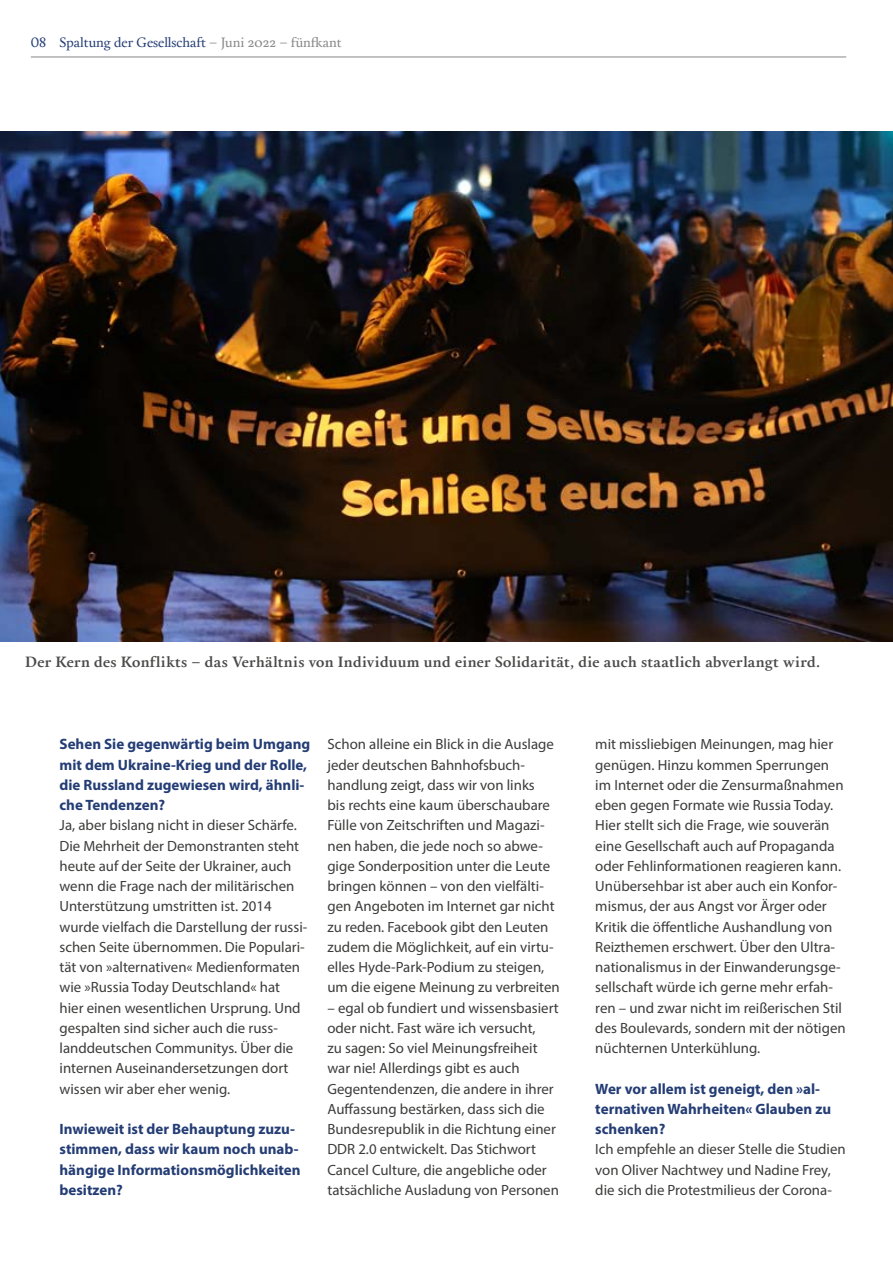
<style>
.page{position:relative;width:893px;height:1263px;background:#fff}
.page>*{position:absolute;margin:0;border:0;box-sizing:border-box;transform-origin:0 0}
.t1{font:700 15px/20.2px "Myriad Pro";color:#243d75}
.t2{font:14.85px/20.2px "Myriad Pro";color:#3c3c3b}
.t3{font:700 14.85px "Calendas Plus";letter-spacing:.02em;color:#4a4a49}
.t4{font:13.5px "Calendas Plus";color:#243d75}
.s1{color:#878787}
</style>
<div class="page">
<hr style="left:31px;top:57px;width:815px;height:1px;background:#878787">
<img style="left:0;top:131px;width:893px;height:510px">
<p class="t4" style="left:31px;top:33px;width:312px">08 Spaltung der Gesellschaft <span class="s1">– Juni 2022 – fünfkant</span></p>
<p class="t3" style="left:25px;top:651px;width:796px">Der Kern des Konflikts – das Verhältnis von Individuum und einer Solidarität, die auch staatlich abverlangt wird.</p>
<p class="t1" style="left:60px;top:734px;width:252px">Sehen Sie gegenwärtig beim Umgang mit dem Ukraine-Krieg und der Rolle, die Russland zugewiesen wird, ähnli&shy;che Tendenzen?</p>
<p class="t2" style="left:60px;top:815px;width:249px">Ja, aber bislang nicht in dieser Schärfe.<br>Die Mehrheit der Demonstranten steht heute auf der Seite der Ukrainer, auch wenn die Frage nach der militärischen Unterstützung umstritten ist. 2014 wurde vielfach die Darstellung der russi&shy;schen Seite übernommen. Die Populari&shy;tät von »alternativen« Medienformaten wie »Russia Today Deutschland« hat hier einen wesentlichen Ursprung. Und gespalten sind sicher auch die russ&shy;landdeutschen Communitys. Über die internen Auseinandersetzungen dort wissen wir aber eher wenig.</p>
<p class="t1" style="left:60px;top:1118px;width:243px">Inwieweit ist der Behauptung zuzu&shy;stimmen, dass wir kaum noch unab&shy;hängige Informationsmöglichkeiten besitzen?</p>
<p class="t2" style="left:327px;top:734px;width:234px">Schon alleine ein Blick in die Auslage jeder deutschen Bahnhofsbuch&shy;handlung zeigt, dass wir von links<br>bis rechts eine kaum überschaubare Fülle von Zeitschriften und Magazi&shy;nen haben, die jede noch so abwe&shy;gige Sonderposition unter die Leute bringen können – von den vielfälti&shy;gen Angeboten im Internet gar nicht zu reden. Facebook gibt den Leuten zudem die Möglichkeit, auf ein virtu&shy;elles Hyde-Park-Podium zu steigen, um die eigene Meinung zu verbreiten</p>
<p class="t2" style="left:327px;top:997px;width:233px">– egal ob fundiert und wissensbasiert oder nicht. Fast wäre ich versucht,<br>zu sagen: So viel Meinungsfreiheit war nie! Allerdings gibt es auch Gegentendenzen, die andere in ihrer Auffassung bestärken, dass sich die Bundesrepublik in die Richtung einer DDR 2.0 entwickelt. Das Stichwort Cancel Culture, die angebliche oder tatsächliche Ausladung von Personen</p>
<p class="t2" style="left:595px;top:734px;width:252px">mit missliebigen Meinungen, mag hier genügen. Hinzu kommen Sperrungen im Internet oder die Zensurmaßnahmen eben gegen Formate wie Russia Today.<br>Hier stellt sich die Frage, wie souverän eine Gesellschaft auch auf Propaganda oder Fehlinformationen reagieren kann.<br>Unübersehbar ist aber auch ein Konfor&shy;mismus, der aus Angst vor Ärger oder Kritik die öffentliche Aushandlung von Reizthemen erschwert. Über den Ultra&shy;nationalismus in der Einwanderungsge&shy;sellschaft würde ich gerne mehr erfah&shy;ren – und zwar nicht im reißerischen Stil des Boulevards, sondern mit der nötigen nüchternen Unterkühlung.</p>
<p class="t1" style="left:595px;top:1078px;width:237px">Wer vor allem ist geneigt, den »al&shy;ternativen Wahrheiten« Glauben zu schenken?</p>
<p class="t2" style="left:595px;top:1139px;width:252px">Ich empfehle an dieser Stelle die Studien von Oliver Nachtwey und Nadine Frey, die sich die Protestmilieus der Corona-</p>
</div>
